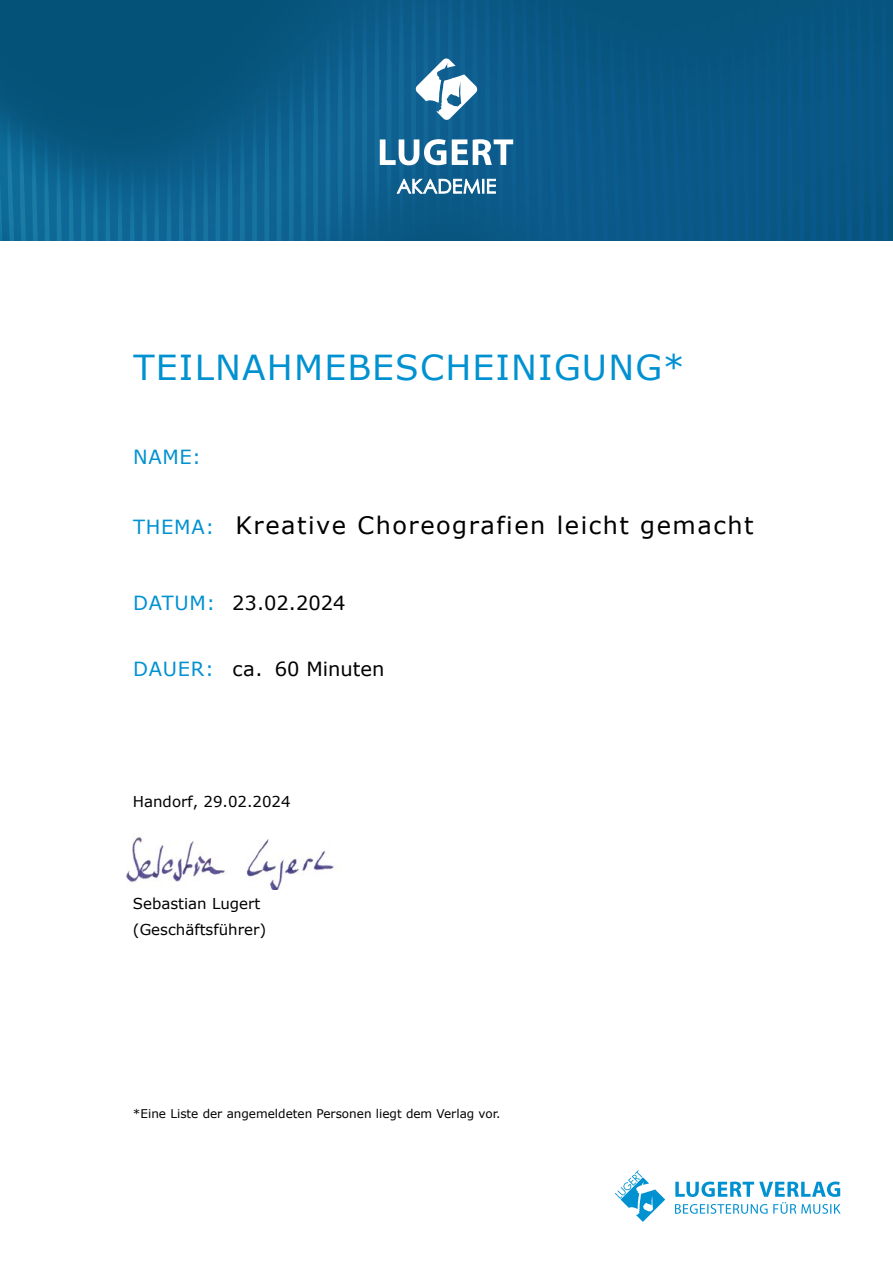
<style>
.page{position:relative;width:893px;height:1263px;background:#fff}
.page>*{position:absolute;margin:0;border:0;box-sizing:border-box;transform-origin:0 0}
.t1{font:34.5px "Verdana";letter-spacing:.035em;color:#0091d1}
.t2{font:24px "Verdana";letter-spacing:.06em;color:#000}
.t3{font:19.5px "Verdana";color:#000}
.t4{font:19.5px "Verdana";color:#0091d1}
.t5{font:15px/25.5px "Verdana";color:#000}
.t6{font:12px "Verdana";color:#000}
.s1{font-size:19.5px;color:#0091d1}
.s2{color:#0091d1}
</style>
<div class="page">
<svg style="left:0;top:0;width:893px;height:240px;background:#095984"></svg>
<img style="left:0;top:48px;width:3px;height:192px">
<img style="left:7px;top:53px;width:8px;height:187px">
<img style="left:20px;top:59px;width:7px;height:181px">
<img style="left:32px;top:65px;width:6px;height:175px">
<img style="left:44px;top:70px;width:6px;height:170px">
<img style="left:57px;top:76px;width:5px;height:164px">
<img style="left:69px;top:81px;width:5px;height:159px">
<img style="left:81px;top:86px;width:5px;height:154px">
<img style="left:93px;top:90px;width:5px;height:150px">
<img style="left:105px;top:93px;width:5px;height:147px">
<img style="left:118px;top:95px;width:4px;height:145px">
<img style="left:130px;top:96px;width:5px;height:144px">
<img style="left:142px;top:96px;width:5px;height:144px">
<img style="left:154px;top:94px;width:5px;height:146px">
<img style="left:167px;top:90px;width:4px;height:150px">
<img style="left:179px;top:85px;width:5px;height:155px">
<img style="left:191px;top:79px;width:5px;height:161px">
<img style="left:203px;top:71px;width:5px;height:169px">
<img style="left:215px;top:62px;width:5px;height:178px">
<img style="left:228px;top:52px;width:5px;height:188px">
<img style="left:240px;top:42px;width:5px;height:198px">
<img style="left:252px;top:31px;width:5px;height:209px">
<img style="left:264px;top:19px;width:5px;height:221px">
<img style="left:277px;top:7px;width:4px;height:233px">
<img style="left:289px;top:0;width:5px;height:240px">
<img style="left:301px;top:0;width:5px;height:240px">
<img style="left:313px;top:0;width:5px;height:240px">
<img style="left:326px;top:0;width:4px;height:240px">
<img style="left:338px;top:0;width:5px;height:240px">
<img style="left:350px;top:0;width:5px;height:240px">
<img style="left:362px;top:0;width:5px;height:240px">
<img style="left:374px;top:0;width:5px;height:240px">
<img style="left:387px;top:0;width:5px;height:240px">
<img style="left:399px;top:0;width:5px;height:240px">
<img style="left:411px;top:0;width:5px;height:240px">
<img style="left:423px;top:0;width:5px;height:240px">
<img style="left:436px;top:0;width:4px;height:240px">
<img style="left:448px;top:0;width:5px;height:240px">
<img style="left:460px;top:0;width:5px;height:240px">
<img style="left:473px;top:0;width:5px;height:240px">
<img style="left:485px;top:0;width:5px;height:240px">
<img style="left:498px;top:0;width:5px;height:240px">
<img style="left:510px;top:0;width:6px;height:240px">
<img style="left:523px;top:0;width:6px;height:240px">
<img style="left:535px;top:0;width:8px;height:240px">
<img style="left:547px;top:0;width:9px;height:240px">
<img style="left:560px;top:0;width:10px;height:240px">
<img style="left:572px;top:0;width:36px;height:240px">
<img style="left:608px;top:0;width:13px;height:240px">
<img style="left:621px;top:0;width:12px;height:240px">
<img style="left:633px;top:0;width:12px;height:240px">
<img style="left:645px;top:0;width:12px;height:240px">
<img style="left:657px;top:0;width:12px;height:240px">
<img style="left:669px;top:0;width:13px;height:240px">
<img style="left:682px;top:0;width:12px;height:240px">
<img style="left:694px;top:0;width:12px;height:240px">
<img style="left:706px;top:0;width:13px;height:240px">
<img style="left:719px;top:0;width:22px;height:240px">
<div style="left:743px;top:0;width:7px;height:240px;background:#095785"></div>
<img style="left:755px;top:0;width:4px;height:240px">
<img style="left:766px;top:0;width:4px;height:240px">
<img style="left:777px;top:0;width:4px;height:240px">
<img style="left:788px;top:0;width:5px;height:240px">
<img style="left:799px;top:0;width:5px;height:240px">
<img style="left:810px;top:0;width:6px;height:240px">
<img style="left:822px;top:0;width:6px;height:240px">
<div style="left:833px;top:0;width:7px;height:240px;background:#095787"></div>
<div style="left:845px;top:0;width:7px;height:240px;background:#095787"></div>
<img style="left:857px;top:0;width:7px;height:240px">
<img style="left:869px;top:0;width:7px;height:240px">
<img style="left:882px;top:0;width:6px;height:240px">
<svg style="left:380px;top:139px;width:133px;height:26px"></svg>
<svg style="left:415px;top:58px;width:63px;height:62px"></svg>
<svg style="left:397px;top:179px;width:99px;height:15px"></svg>
<svg style="left:615px;top:1170px;width:50px;height:52px"></svg>
<svg style="left:675px;top:1181px;width:166px;height:33px"></svg>
<img style="left:126px;top:837px;width:208px;height:52px">
<h1 class="t1" style="left:133px;top:344px;width:553px">TEILNAHMEBESCHEINIGUNG*</h1>
<h3 class="t4" style="left:133px;top:444px;width:69px">NAME:</h3>
<h2 class="t2" style="left:133px;top:509px;width:622px"><span class="s1">THEMA:</span> Kreative Choreografien leicht gemacht</h2>
<h3 class="t3" style="left:133px;top:590px;width:214px"><span class="s2">DATUM:</span> 23.02.2024</h3>
<h3 class="t3" style="left:133px;top:656px;width:253px"><span class="s2">DAUER:</span> ca. 60 Minuten</h3>
<p class="t5" style="left:133px;top:789px;width:159px">Handorf, 29.02.2024</p>
<p class="t5" style="left:133px;top:891px;width:135px">Sebastian Lugert (Geschäftsführer)</p>
<p class="t6" style="left:133px;top:1105px;width:369px">*Eine Liste der angemeldeten Personen liegt dem Verlag vor.</p>
</div>
